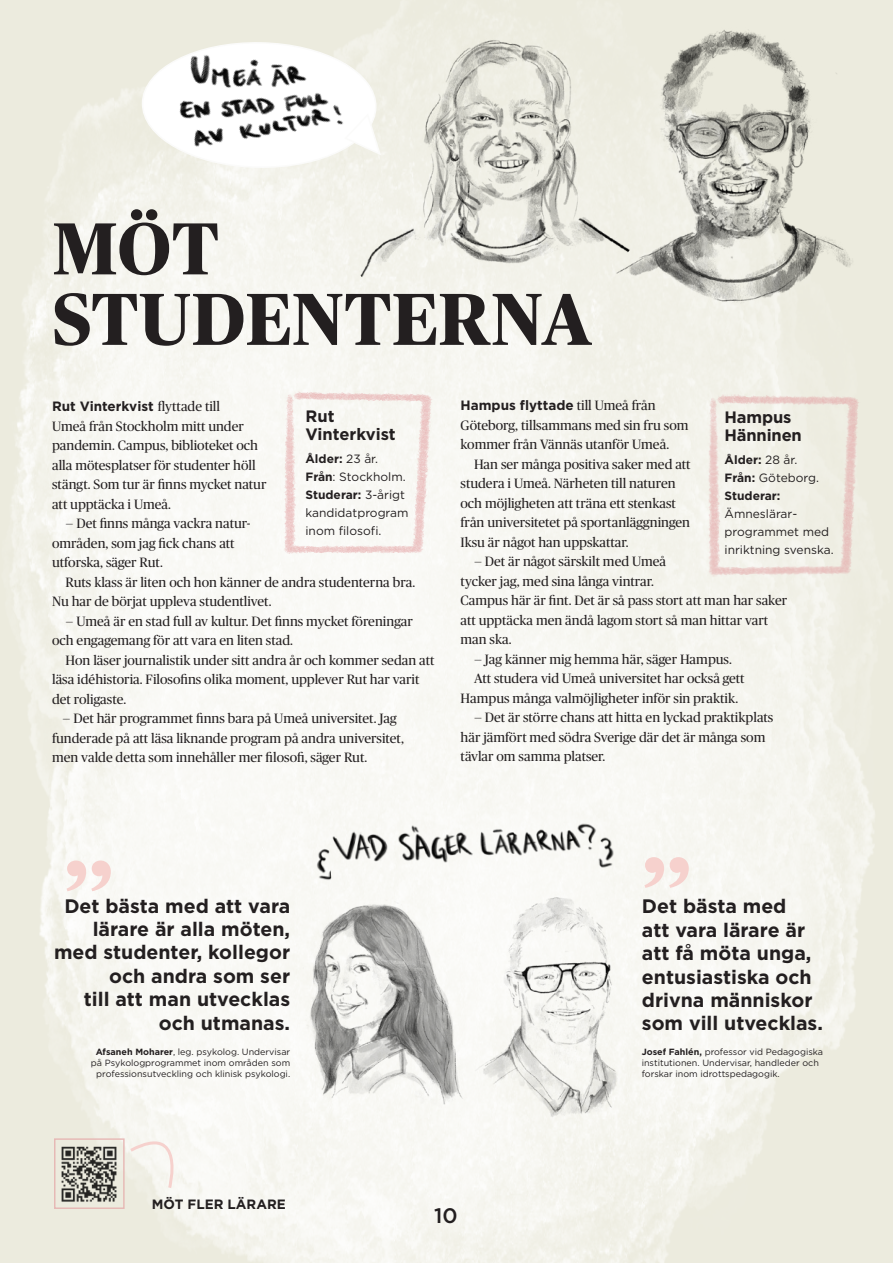
<style>
.page{position:relative;width:893px;height:1263px;background:#fff}
.page>*{position:absolute;margin:0;border:0;box-sizing:border-box;transform-origin:0 0}
.t1{font:500 129.75px "Publico";color:#f6d1cd}
.Möt_studenterna_rubrik{font:700 73.5px "Publico";letter-spacing:.015em;color:#231f20}
.t2{font:500 21px "Gotham";color:#231f20}
.Lärarcitat_1{font:700 19.5px/23.4px "Gotham";color:#231f20;text-align:right}
.Lärarcitat_2{font:700 19.5px/23.4px "Gotham";color:#231f20}
.t3{font:700 16.5px/18px "Gotham";letter-spacing:-.01em;color:#231f20}
.Hampus_Hänninen{font:13.5px/19.5px "Publico";color:#231f20}
.Hampus_Hänninen-2{font:700 13.5px "Gotham";color:#231f20}
.t4{font:12px/18px "Gotham";color:#231f20}
.t5{font:700 12px/18px "Gotham";color:#231f20}
.Lärarcitat_byline{font:9px/10.8px "Gotham";color:#231f20;text-align:center}
.Lärarcitat_2_byline{font:9px/10.8px "Gotham";color:#231f20}
.s1{font-family:"Gotham";font-weight:700}
.s2{font-weight:400}
.s3{font-weight:700}
.s4{font-family:"Publico";font-weight:400}
</style>
<div class="page">
<img style="left:706px;top:393px;width:156px;height:184px">
<img style="left:549px;top:0;width:334px;height:348px">
<img style="left:301px;top:0;width:369px;height:324px">
<svg style="left:127px;top:1121px;width:59px;height:70px"></svg>
<img style="left:120px;top:0;width:286px;height:230px">
<img style="left:297px;top:791px;width:329px;height:97px">
<img style="left:292px;top:804px;width:41px;height:81px">
<img style="left:466px;top:892px;width:161px;height:235px">
<img style="left:278px;top:885px;width:188px;height:291px">
<img style="left:57px;top:1141px;width:65px;height:65px">
<div style="left:54px;top:1138px;width:71px;height:71px;border:2px solid #e6b1af"></div>
<img style="left:284px;top:392px;width:148px;height:162px">
<h2 class="Möt_studenterna_rubrik" style="left:53px;top:208px;width:167px">MÖT</h2>
<h2 class="Möt_studenterna_rubrik" style="left:53px;top:278px;width:541px">STUDENTERNA</h2>
<p class="Hampus_Hänninen" style="left:52px;top:397px;width:216px"><span class="s1">Rut Vinterkvist</span> flyttade till<br>Umeå från Stockholm mitt under pandemin. Campus, biblioteket och alla mötesplatser för studenter höll stängt. Som tur är finns mycket natur att upptäcka i Umeå.</p>
<p class="Hampus_Hänninen" style="left:52px;top:514px;width:200px;text-indent:14px">— Det finns många vackra natur&shy;områden, som jag fick chans att utforska, säger Rut.</p>
<p class="Hampus_Hänninen" style="left:52px;top:572px;width:365px;text-indent:14px">Ruts klass är liten och hon känner de andra studenterna bra.<br>Nu har de börjat uppleva studentlivet.</p>
<p class="Hampus_Hänninen" style="left:52px;top:611px;width:362px;text-indent:14px">— Umeå är en stad full av kultur. Det finns mycket föreningar och engagemang för att vara en liten stad.</p>
<p class="Hampus_Hänninen" style="left:52px;top:650px;width:384px;text-indent:14px">Hon läser journalistik under sitt andra år och kommer sedan att läsa idéhistoria. Filosofins olika moment, upplever Rut har varit det roligaste.</p>
<p class="Hampus_Hänninen" style="left:52px;top:709px;width:353px;text-align:center">— Det här programmet finns bara på Umeå universitet. Jag funderade på att läsa liknande program på andra universitet,</p>
<p class="Hampus_Hänninen" style="left:52px;top:748px;width:317px">men valde detta som innehåller mer filosofi, säger Rut.</p>
<p class="t3" style="left:305px;top:407px;width:31px">Rut</p>
<p class="t3" style="left:305px;top:425px;width:92px">Vinterkvist</p>
<p class="t5" style="left:305px;top:449px;width:74px">Ålder: <span class="s2">23 år.</span></p>
<p class="t4" style="left:305px;top:467px;width:102px"><span class="s3">Från</span>: Stockholm.</p>
<p class="t4" style="left:305px;top:485px;width:105px"><span class="s3">Studerar:</span> 3-årigt kandidatprogram inom filosofi.</p>
<p class="Hampus_Hänninen-2" style="left:460px;top:397px;width:197px">Hampus flyttade <span class="s4">till Umeå från</span></p>
<p class="Hampus_Hänninen" style="left:460px;top:415px;width:229px">Göteborg, tillsammans med sin fru som kommer från Vännäs utanför Umeå.</p>
<p class="Hampus_Hänninen" style="left:460px;top:454px;width:232px;text-indent:14px">Han ser många positiva saker med att studera i Umeå. Närheten till naturen och möjligheten att träna ett stenkast från universitetet på sportanläggningen Iksu är något han uppskattar.</p>
<p class="Hampus_Hänninen" style="left:460px;top:552px;width:328px;text-indent:14px">— Det är något särskilt med Umeå<br>tycker jag, med sina långa vintrar.<br>Campus här är fint. Det är så pass stort att man har saker att upptäcka men ändå lagom stort så man hittar vart man ska.</p>
<p class="Hampus_Hänninen" style="left:474px;top:649px;width:259px">— Jag känner mig hemma här, säger Hampus.</p>
<p class="Hampus_Hänninen" style="left:460px;top:669px;width:286px;text-indent:14px">Att studera vid Umeå universitet har också gett<br>Hampus många valmöjligheter inför sin praktik.</p>
<p class="Hampus_Hänninen" style="left:460px;top:708px;width:314px;text-indent:14px">— Det är större chans att hitta en lyckad praktikplats här jämfört med södra Sverige där det är många som tävlar om samma platser.</p>
<p class="t3" style="left:724px;top:408px;width:79px">Hampus<br>Hänninen</p>
<p class="t5" style="left:724px;top:450px;width:96px">Ålder: <span class="s2">28 år.<br></span>Från: <span class="s2">Göteborg.<br></span>Studerar:</p>
<p class="t4" style="left:724px;top:504px;width:111px">Ämneslärar&shy;programmet med inriktning svenska.</p>
<h1 class="t1" style="left:63px;top:834px;width:54px">”</h1>
<h1 class="t1" style="left:641px;top:831px;width:54px">”</h1>
<p class="Lärarcitat_1" style="left:54px;top:894px;width:238px">Det bästa med att vara lärare är alla möten, med studenter, kollegor och andra som ser<br>till att man utvecklas och utmanas.</p>
<p class="Lärarcitat_2" style="left:642px;top:894px;width:183px">Det bästa med<br>att vara lärare är att få möta unga, entusiastiska och drivna människor som vill utvecklas.</p>
<p class="Lärarcitat_byline" style="left:91px;top:1046px;width:201px"><span class="s3">Afsaneh Moharer</span>, leg. psykolog. Undervisar på Psykologprogrammet inom områden som professionsutveckling och klinisk psykologi.</p>
<p class="Lärarcitat_2_byline" style="left:642px;top:1046px;width:183px"><span class="s3">Josef Fahlén,</span> professor vid Pedagogiska institutionen. Undervisar, handleder och forskar inom idrottspedagogik.</p>
<p class="Hampus_Hänninen-2" style="left:152px;top:1196px;width:135px">MÖT FLER LÄRARE</p>
<h3 class="t2" style="left:434px;top:1202px;width:25px">10</h3>
</div>
